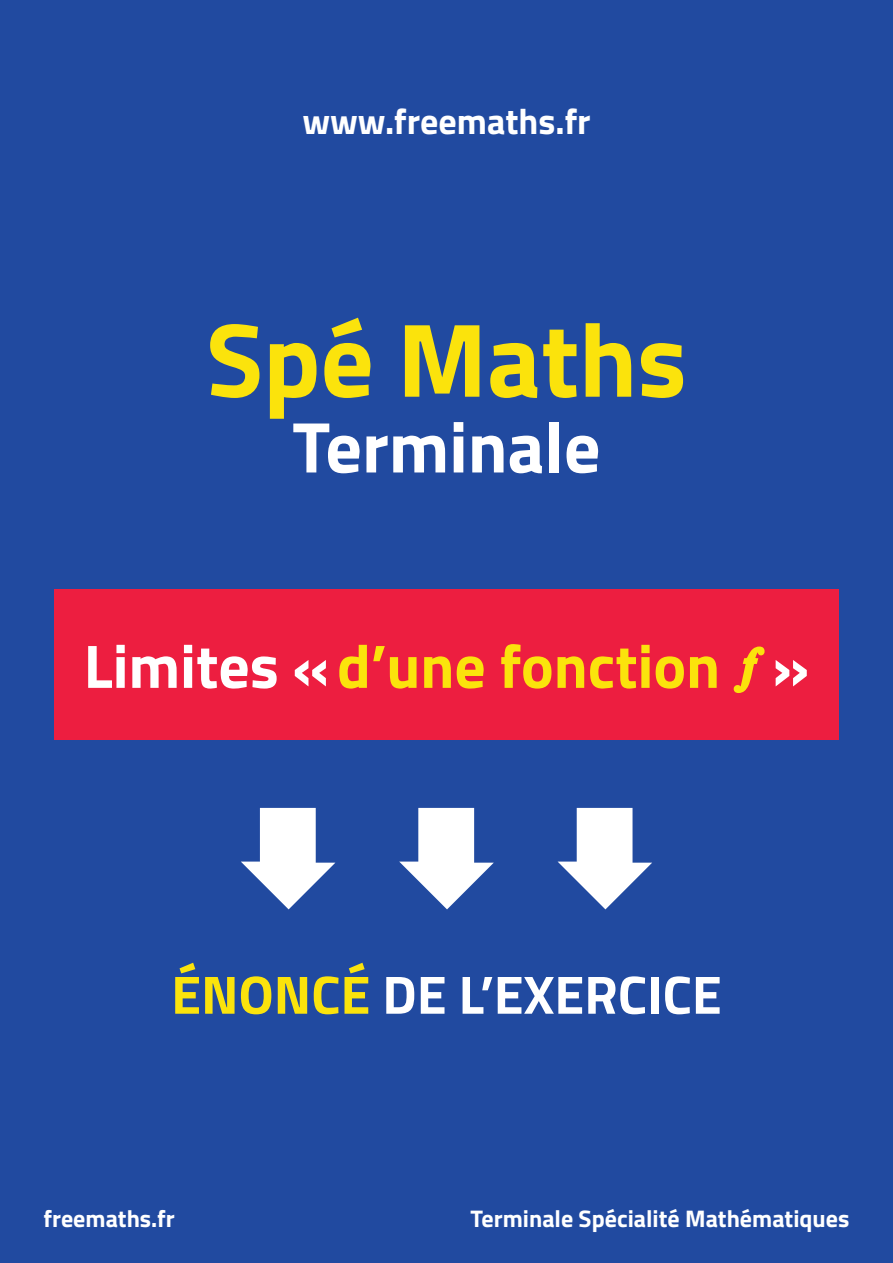
<style>
.page{position:relative;width:893px;height:1263px;background:#214aa0}
.page>*{position:absolute;margin:0;border:0;box-sizing:border-box;transform-origin:0 0}
.t1{font:700 105px "Titillium";color:#fbe30c}
.t2{font:700 72px "Titillium";color:#fff}
.t3{font:700 61.5px "Titillium";color:#fbe30c}
.t4{font:700 54px "Titillium";color:#fff}
.t5{font:700 36px "Titillium";color:#fff}
.t6{font:700 24px "Titillium";color:#fff}
.s1{color:#fff}
.s2{color:#fbe30c}
</style>
<div class="page">
<svg style="left:241px;top:808px;width:94px;height:101px"></svg>
<svg style="left:399px;top:808px;width:95px;height:101px"></svg>
<svg style="left:558px;top:808px;width:94px;height:101px"></svg>
<div style="left:54px;top:589px;width:785px;height:151px;background:#ed1e40"></div>
<svg style="left:733px;top:646px;width:32px;height:47px"></svg>
<h3 class="t5" style="left:302px;top:94px;width:290px">www.freemaths.fr</h3>
<h1 class="t1" style="left:206px;top:280px;width:482px">Spé Maths</h1>
<h2 class="t2" style="left:292px;top:392px;width:310px">Terminale</h2>
<p class="t3" style="left:84px;top:619px;width:727px"><span class="s1">Limites «</span>d’une fonction <span class="s1">»</span></p>
<h3 class="t4" style="left:171px;top:953px;width:552px"><span class="s2">ÉNONCÉ</span> DE L’EXERCICE</h3>
<p class="t6" style="left:44px;top:1200px;width:133px">freemaths.fr</p>
<p class="t6" style="left:471px;top:1200px;width:380px">Terminale Spécialité Mathématiques</p>
</div>
